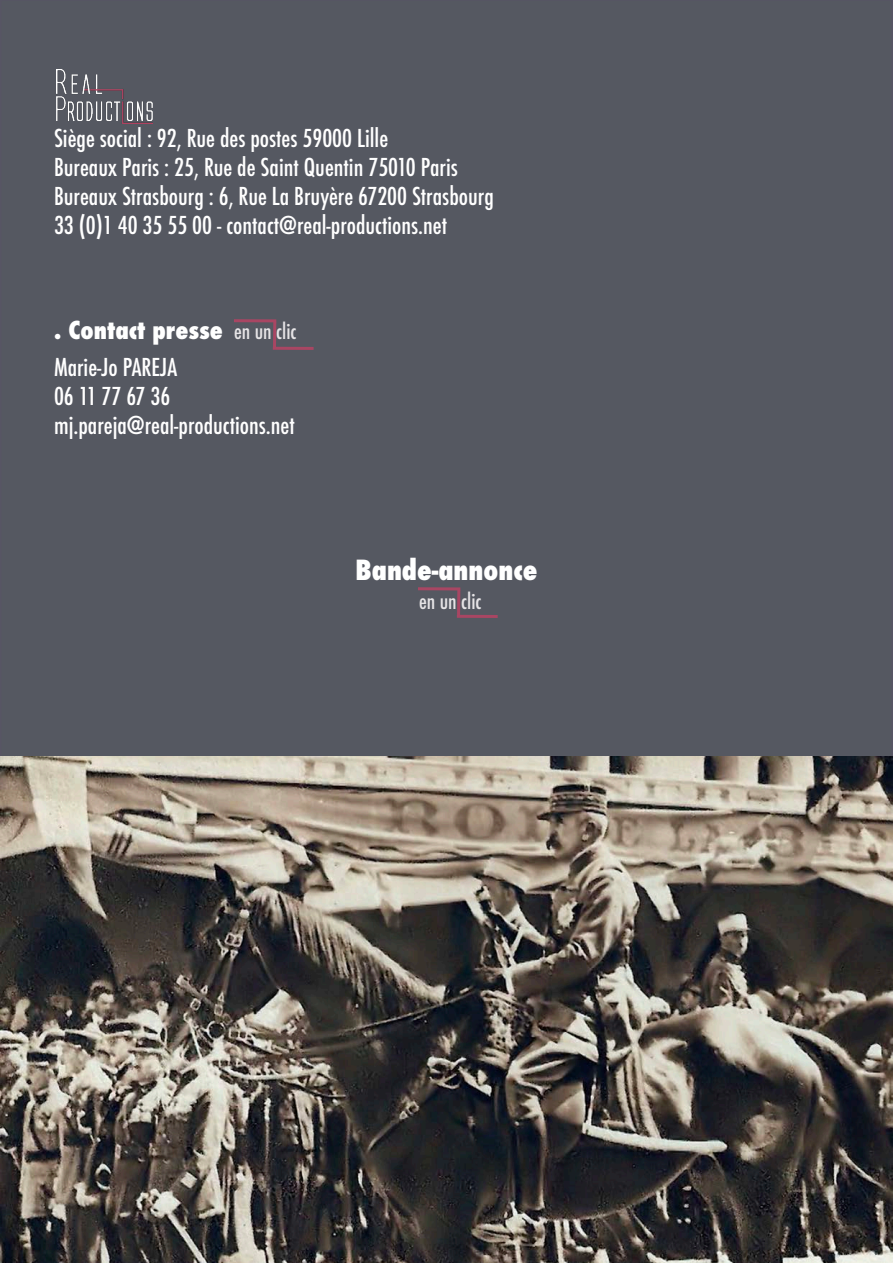
<style>
.page{position:relative;width:893px;height:1263px;background:#fff}
.page>*{position:absolute;margin:0;border:0;box-sizing:border-box;transform-origin:0 0}
.t1{font:800 condensed 27px "Futura";color:#fff}
.t2{font:500 condensed 24px "Futura";color:#fff}
.t3{font:800 condensed 24px "Futura";color:#fff}
.t4{font:500 condensed 21px "Futura";color:#e6e4e6}
</style>
<div class="page">
<div style="left:1px;top:0;width:891px;height:1262px;background:#555861"></div>
<hr style="left:234px;top:319px;width:42px;height:3px;background:#a84663">
<hr style="left:273px;top:347px;width:41px;height:3px;background:#a84663">
<hr style="left:273px;top:322px;width:3px;height:27px;background:#a84663">
<hr style="left:418px;top:587px;width:42px;height:3px;background:#a84663">
<hr style="left:457px;top:615px;width:41px;height:3px;background:#a84663">
<hr style="left:457px;top:590px;width:3px;height:27px;background:#a84663">
<img style="left:57px;top:70px;width:96px;height:53px">
<img style="left:0;top:757px;width:893px;height:506px">
<p class="t2" style="left:54px;top:123px;width:336px">Siège social : 92, Rue des postes 59000 Lille</p>
<p class="t2" style="left:54px;top:152px;width:405px">Bureaux Paris : 25, Rue de Saint Quentin 75010 Paris</p>
<p class="t2" style="left:54px;top:181px;width:441px">Bureaux Strasbourg : 6, Rue La Bruyère 67200 Strasbourg</p>
<p class="t2" style="left:54px;top:210px;width:395px">33 (0)1 40 35 55 00 - contact@real-productions.net</p>
<p class="t3" style="left:54px;top:314px;width:170px">. Contact presse</p>
<p class="t2" style="left:54px;top:352px;width:125px">Marie-Jo PAREJA</p>
<p class="t2" style="left:54px;top:380px;width:118px">06 11 77 67 36</p>
<p class="t2" style="left:54px;top:409px;width:242px">mj.pareja@real-productions.net</p>
<p class="t4" style="left:234px;top:318px;width:64px">en un clic</p>
<p class="t1" style="left:356px;top:551px;width:183px">Bande-annonce</p>
<p class="t4" style="left:419px;top:587px;width:64px">en un clic</p>
</div>
